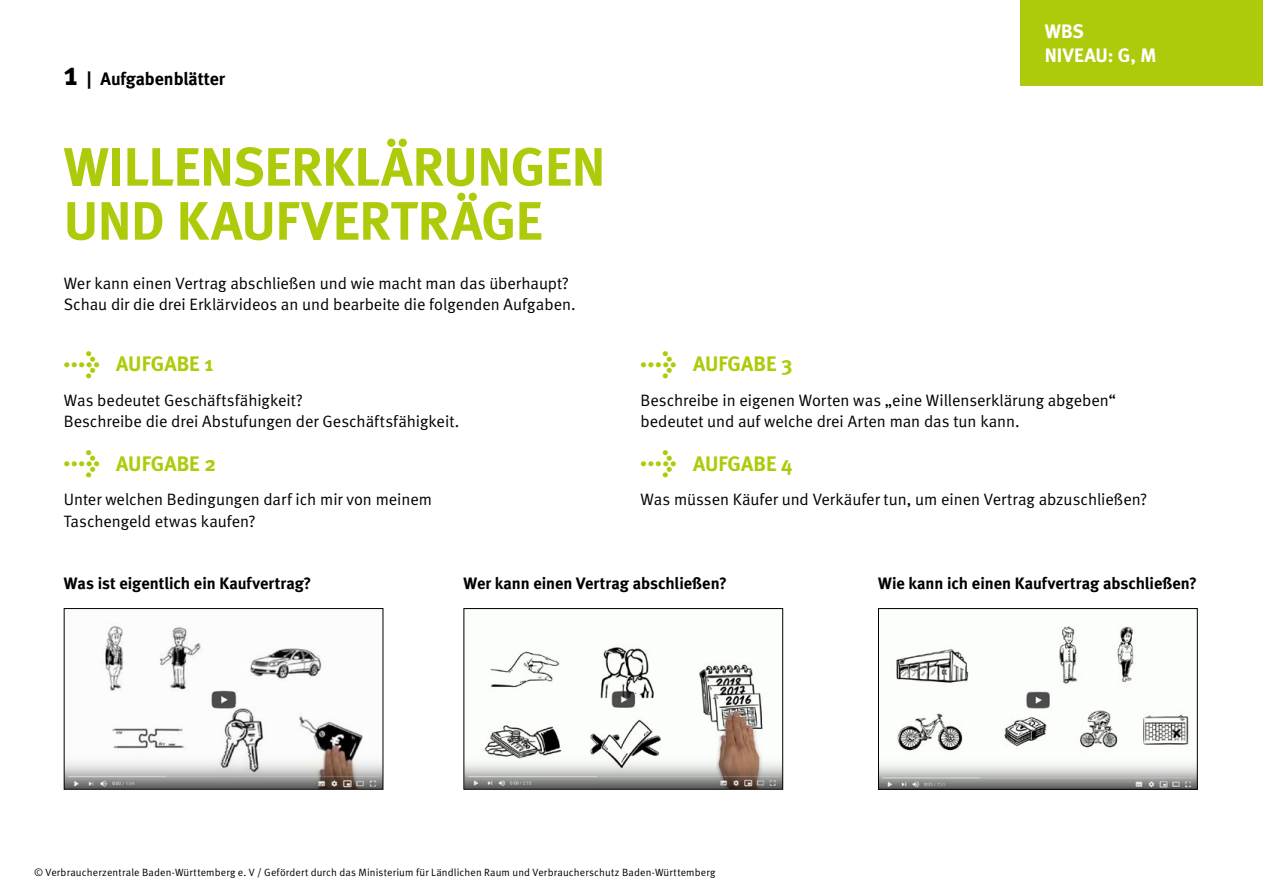
<style>
.page{position:relative;width:1263px;height:893px;background:#fff}
.page>*{position:absolute;margin:0;border:0;box-sizing:border-box;transform-origin:0 0}
.t1{font:700 54px/54px "Meta";letter-spacing:-.005em;color:#afca0b}
.t2{font:700 21px "Meta";color:#afca0b}
.t3{font:700 19.5px/24.8px "Meta";letter-spacing:.005em;color:#fff}
.t4{font:700 18px "Meta";color:#000}
.t5{font:16.5px/21.8px "Meta Normal";letter-spacing:-.005em;color:#000}
.t6{font:700 16.5px "Meta";color:#000}
.t7{font:10.5px "Meta Normal";letter-spacing:.015em;color:#000}
.s1{font-size:33px}
.s2{font-family:"Meta Bold Expert";font-weight:400;font-size:30px}
</style>
<div class="page">
<img style="left:880px;top:626px;width:316px;height:162px">
<div style="left:878px;top:608px;width:320px;height:182px;border:1px solid #000"></div>
<img style="left:465px;top:647px;width:316px;height:141px">
<div style="left:463px;top:608px;width:320px;height:182px;border:1px solid #000"></div>
<img style="left:66px;top:623px;width:315px;height:165px">
<div style="left:64px;top:608px;width:319px;height:182px;border:1px solid #000"></div>
<div style="left:1020px;top:0;width:243px;height:85px;background:#afca0b"></div>
<p class="t4" style="left:64px;top:68px;width:163px"><span class="s1">1</span> | Aufgabenblätter</p>
<h1 class="t1" style="left:64px;top:140px;width:543px">WILLENSERKLÄRUNGEN<br>UND KAUFVERTRÄGE</h1>
<p class="t5" style="left:64px;top:272px;width:513px">Wer kann einen Vertrag abschließen und wie macht man das überhaupt?<br>Schau dir die drei Erklärvideos an und bearbeite die folgenden Aufgaben.</p>
<p class="t2" style="left:64px;top:352px;width:151px"><span class="s2">l</span> AUFGABE 1</p>
<p class="t5" style="left:64px;top:389px;width:397px">Was bedeutet Geschäftsfähigkeit?<br>Beschreibe die drei Abstufungen der Geschäftsfähigkeit.</p>
<p class="t2" style="left:64px;top:451px;width:154px"><span class="s2">l</span> AUFGABE 2</p>
<p class="t5" style="left:64px;top:489px;width:370px">Unter welchen Bedingungen darf ich mir von meinem<br>Taschengeld etwas kaufen?</p>
<p class="t3" style="left:1045px;top:18px;width:113px">WBS<br>NIVEAU: G, M</p>
<p class="t2" style="left:640px;top:352px;width:153px"><span class="s2">l</span> AUFGABE 3</p>
<p class="t5" style="left:640px;top:389px;width:477px">Beschreibe in eigenen Worten was „eine Willenserklärung abgeben“ bedeutet und auf welche drei Arten man das tun kann.</p>
<p class="t2" style="left:640px;top:451px;width:153px"><span class="s2">l</span> AUFGABE 4</p>
<p class="t5" style="left:640px;top:489px;width:508px">Was müssen Käufer und Verkäufer tun, um einen Vertrag abzuschließen?</p>
<p class="t6" style="left:64px;top:573px;width:249px">Was ist eigentlich ein Kaufvertrag?</p>
<p class="t6" style="left:463px;top:573px;width:265px">Wer kann einen Vertrag abschließen?</p>
<p class="t6" style="left:878px;top:573px;width:320px">Wie kann ich einen Kaufvertrag abschließen?</p>
<p class="t7" style="left:34px;top:866px;width:683px">© Verbraucherzentrale Baden-Württemberg e. V / Gefördert durch das Ministerium für Ländlichen Raum und Verbraucherschutz Baden-Württemberg</p>
</div>
